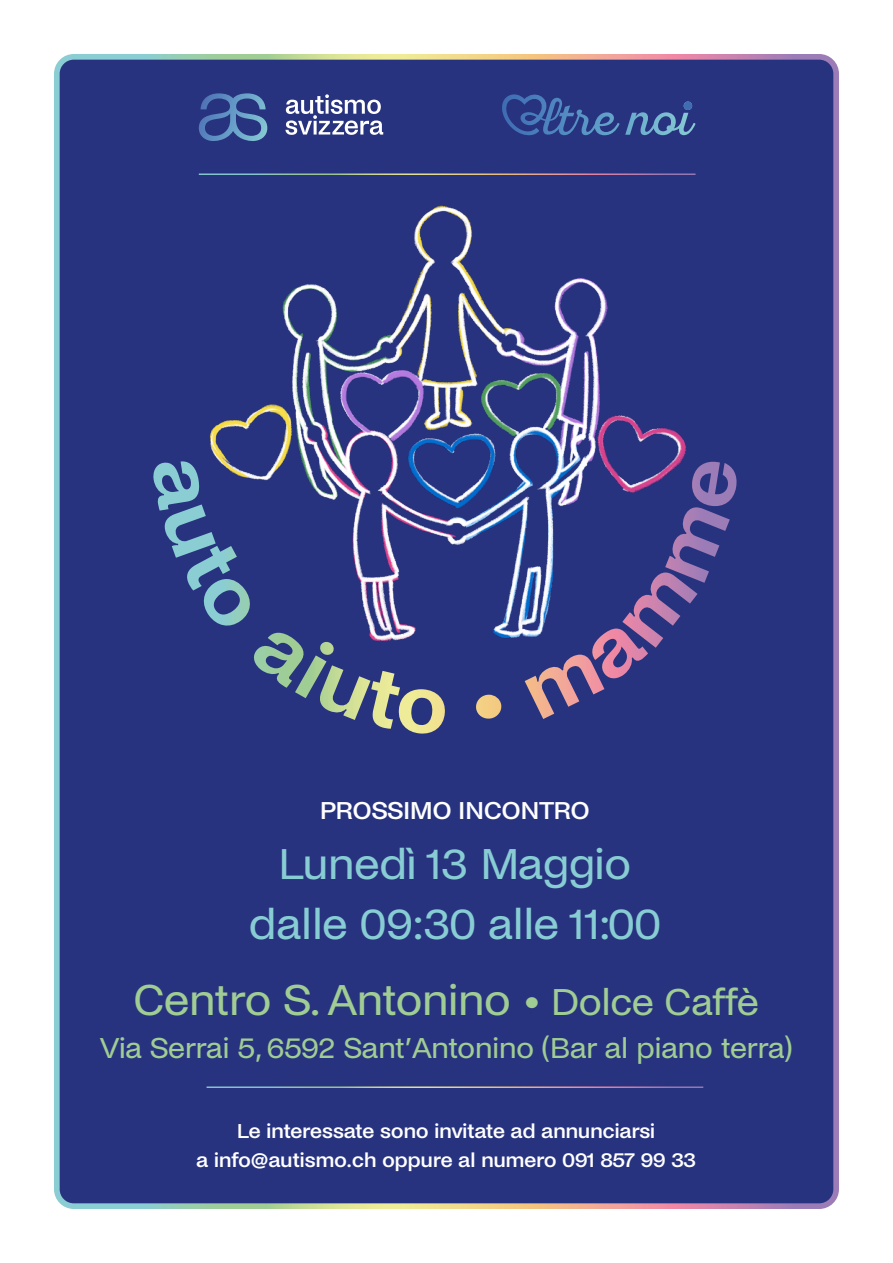
<style>
.page{position:relative;width:893px;height:1263px;background:#fff}
.page>*{position:absolute;margin:0;border:0;box-sizing:border-box;transform-origin:0 0}
.t1{font:45px/60px "Noi Grotesk";letter-spacing:-.02em;color:#88cdd3;text-align:center;scale:1.06 1}
.t2{font:45px "Noi Grotesk";letter-spacing:-.025em;color:#a0cd93;scale:1.06 1}
.t3{font:30px "Noi Grotesk";letter-spacing:-.02em;color:#a0cd93;scale:1.06 1}
.t4{font:500 25.5px "Noi Grotesk";letter-spacing:-.02em;color:#fff;scale:1.06 1}
.t5{font:500 21px/28.5px "Noi Grotesk";letter-spacing:-.025em;color:#fff;text-align:center;scale:1.06 1}
.s1{font-size:39px}
</style>
<div class="page">
<div style="left:57px;top:57px;width:779px;height:1149px;background:#28337f;border-radius:17px"></div>
<img style="left:198px;top:105px;width:498px;height:629px">
<svg style="left:153px;top:461px;width:584px;height:218px"></svg>
<div style="left:54px;top:54px;width:785px;height:1155px;border:6px solid #fff;border-radius:17px"></div>
<svg style="left:199px;top:93px;width:68px;height:49px"></svg>
<svg style="left:285px;top:94px;width:98px;height:41px"></svg>
<hr style="left:199px;top:174px;width:497px;height:1px;background:#fff">
<hr style="left:207px;top:1086px;width:496px;height:2px;background:#fff">
<svg style="left:502px;top:94px;width:190px;height:42px"></svg>
<svg style="left:679px;top:99px;width:13px;height:12px"></svg>
<p class="t4" style="left:320px;top:796px;width:256px">PROSSIMO INCONTRO</p>
<h1 class="t1" style="left:248px;top:835px;width:391px">Lunedì 13 Maggio dalle 09:30 alle 11:00</h1>
<h1 class="t2" style="left:133px;top:974px;width:592px">Centro S. Antonino • <span class="s1">Dolce Caffè</span></h1>
<h2 class="t3" style="left:100px;top:1031px;width:655px">Via Serrai 5, 6592 Sant’Antonino (Bar al piano terra)</h2>
<p class="t5" style="left:196px;top:1118px;width:473px">Le interessate sono invitate ad annunciarsi<br>a info@autismo.ch oppure al numero 091 857 99 33</p>
</div>
